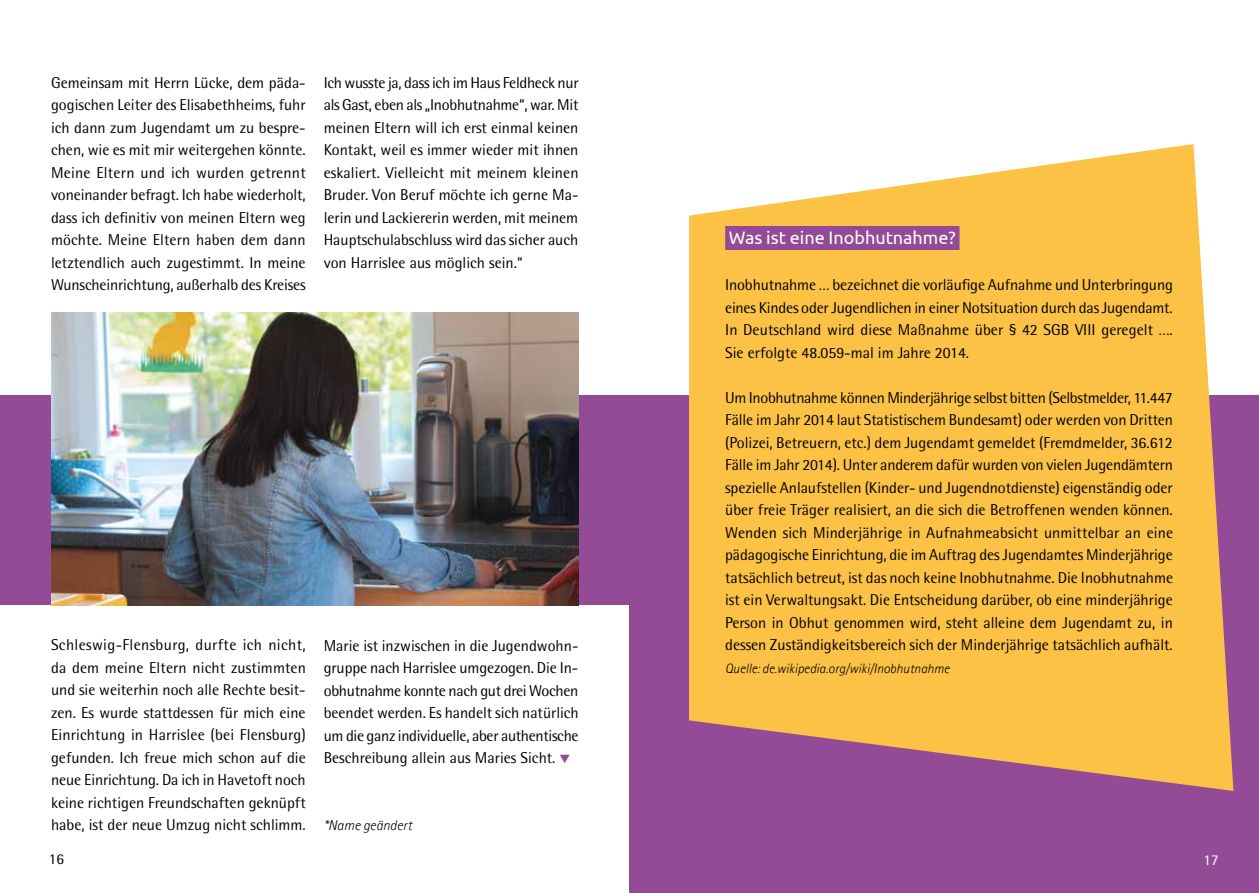
<style>
.page{position:relative;width:1259px;height:893px;background:#fff}
.page>*{position:absolute;margin:0;border:0;box-sizing:border-box;transform-origin:0 0}
.t1{font:18px "Ubuntu";color:#fff}
.t2{font:15.75px/22.5px "Rotis Semi Sans";color:#000;text-align:justify}
.t3{font:15px "Rotis Semi Sans";color:#000}
.t4{font:15px "Rotis Semi Sans";color:#fff}
.t5{font:14.25px "Rotis Sans Serif Light 2";color:#000}
.t6{font:13.5px "Rotis Sans Serif Light 2";color:#000}
.s1{color:#934b97}
</style>
<div class="page">
<div style="left:629px;top:527px;width:630px;height:366px;background:#934b97"></div>
<div style="left:0;top:395px;width:1259px;height:210px;background:#934b97"></div>
<svg style="left:689px;top:144px;width:544px;height:647px;fill:#fcc246"></svg>
<div style="left:725px;top:226px;width:234px;height:24px;background:#934b97"></div>
<img style="left:51px;top:312px;width:527px;height:293px">
<p class="t2" style="left:51px;top:71px;width:256px">Gemeinsam mit Herrn Lücke, dem päda&shy;gogischen Leiter des Elisabethheims, fuhr ich dann zum Jugendamt um zu bespre&shy;chen, wie es mit mir weitergehen könnte.<br>Meine Eltern und ich wurden getrennt voneinander befragt. Ich habe wiederholt, dass ich definitiv von meinen Eltern weg möchte. Meine Eltern haben dem dann letztendlich auch zugestimmt. In meine Wunscheinrichtung, außerhalb des Kreises</p>
<p class="t2" style="left:324px;top:71px;width:256px">Ich wusste ja, dass ich im Haus Feldheck nur als Gast, eben als „Inobhutnahme“, war. Mit meinen Eltern will ich erst einmal keinen Kontakt, weil es immer wieder mit ihnen eskaliert. Vielleicht mit meinem kleinen Bruder. Von Beruf möchte ich gerne Ma&shy;lerin und Lackiererin werden, mit meinem Hauptschulabschluss wird das sicher auch von Harrislee aus möglich sein.“</p>
<p class="t2" style="left:51px;top:634px;width:256px">Schleswig-Flensburg, durfte ich nicht, da dem meine Eltern nicht zustimmten und sie weiterhin noch alle Rechte besit&shy;zen. Es wurde stattdessen für mich eine Einrichtung in Harrislee (bei Flensburg) gefunden. Ich freue mich schon auf die neue Einrichtung. Da ich in Havetoft noch keine richtigen Freundschaften geknüpft habe, ist der neue Umzug nicht schlimm.</p>
<p class="t3" style="left:49px;top:850px;width:17px">16</p>
<p class="t2" style="left:324px;top:634px;width:256px">Marie ist inzwischen in die Jugendwohn&shy;gruppe nach Harrislee umgezogen. Die In&shy;obhutnahme konnte nach gut drei Wochen beendet werden. Es handelt sich natürlich um die ganz individuelle, aber authentische Beschreibung allein aus Maries Sicht. <span class="s1">▼</span></p>
<p class="t5" style="left:324px;top:819px;width:90px">*Name geändert</p>
<p class="t1" style="left:729px;top:227px;width:228px">Was ist eine Inobhutnahme?</p>
<p class="t2" style="left:725px;top:274px;width:449px">Inobhutnahme … bezeichnet die vorläufige Aufnahme und Unterbringung eines Kindes oder Jugendlichen in einer Notsituation durch das Jugendamt.<br>In Deutschland wird diese Maßnahme über § 42 SGB VIII geregelt ….<br>Sie erfolgte 48.059-mal im Jahre 2014.</p>
<p class="t2" style="left:725px;top:386px;width:449px">Um Inobhutnahme können Minderjährige selbst bitten (Selbstmelder, 11.447<br>Fälle im Jahr 2014 laut Statistischem Bundesamt) oder werden von Dritten (Polizei, Betreuern, etc.) dem Jugendamt gemeldet (Fremdmelder, 36.612<br>Fälle im Jahr 2014). Unter anderem dafür wurden von vielen Jugendämtern spezielle Anlaufstellen (Kinder- und Jugendnotdienste) eigenständig oder über freie Träger realisiert, an die sich die Betroffenen wenden können.<br>Wenden sich Minderjährige in Aufnahmeabsicht unmittelbar an eine pädagogische Einrichtung, die im Auftrag des Jugendamtes Minderjährige tatsächlich betreut, ist das noch keine Inobhutnahme. Die Inobhutnahme ist ein Verwaltungsakt. Die Entscheidung darüber, ob eine minderjährige Person in Obhut genommen wird, steht alleine dem Jugendamt zu, in dessen Zuständigkeitsbereich sich der Minderjährige tatsächlich aufhält.</p>
<p class="t6" style="left:725px;top:663px;width:226px">Quelle: de.wikipedia.org/wiki/Inobhutnahme</p>
<p class="t4" style="left:1203px;top:851px;width:17px">17</p>
</div>
